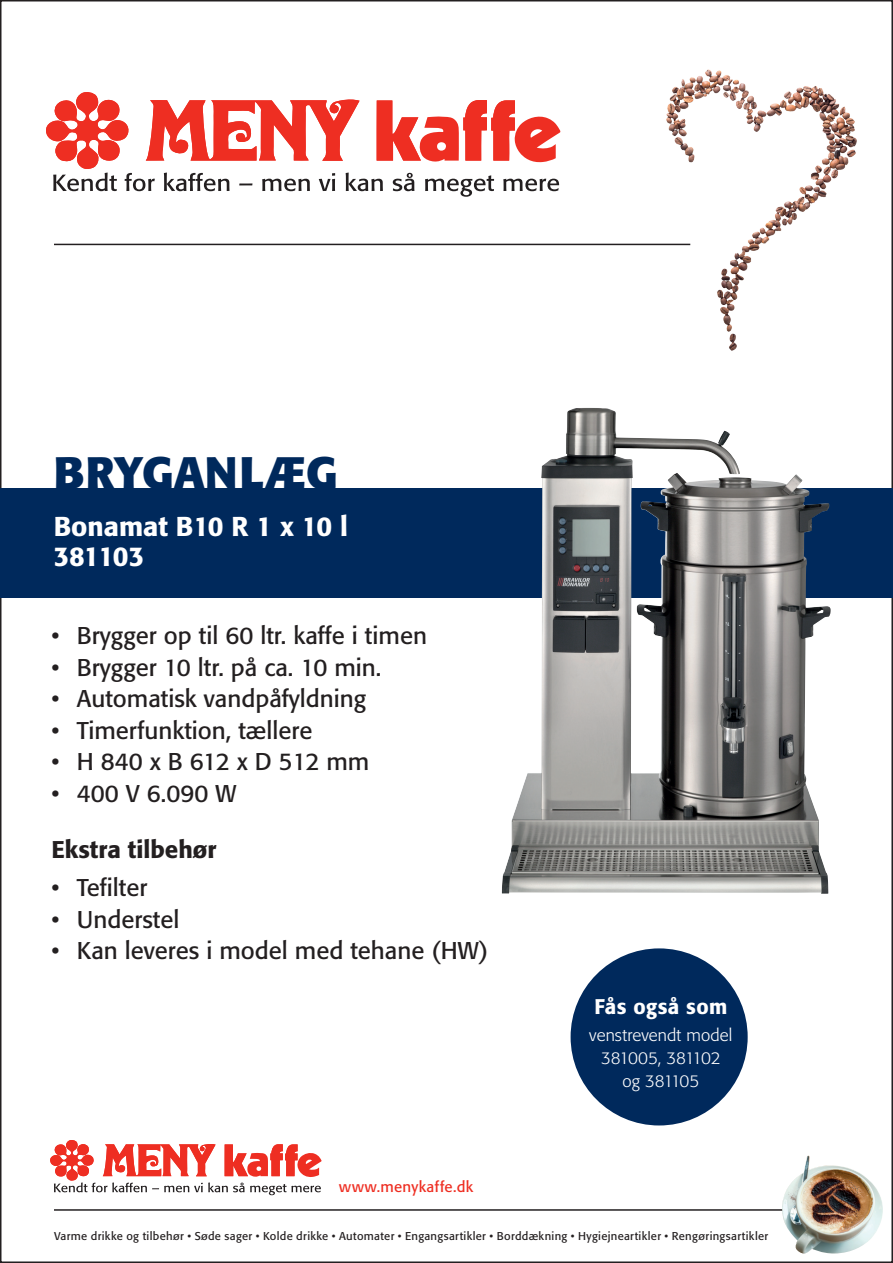
<style>
.page{position:relative;width:893px;height:1263px;background:#fff}
.page>*{position:absolute;margin:0;border:0;box-sizing:border-box;transform-origin:0 0}
.t1{font:700 45px "Formata";color:#00295c}
.navn{font:500 27px "Formata";color:#fff}
.t2{font:24px "Formata";color:#231f20}
.t3{font:24px "Formata";letter-spacing:-.02em;color:#231f20}
.ekstra{font:500 24px "Formata";color:#231f20}
.t4{font:500 21px "Formata";letter-spacing:.02em;color:#fff}
.t5{font:300 16.95px/22.6px "Formata";color:#fff;text-align:center}
.Normal{font:15px "Formata";letter-spacing:.02em;color:#ee2e22}
.Normal-2{font:11.25px "Formata";letter-spacing:.025em;color:#231f20}
</style>
<div class="page">
<hr style="left:54px;top:244px;width:636px;height:1px;background:#231f20">
<div style="left:0;top:488px;width:893px;height:109px;background:#00295c"></div>
<hr style="left:54px;top:1209px;width:760px;height:2px;background:#231f20">
<svg style="left:50px;top:1140px;width:272px;height:55px"></svg>
<svg style="left:46px;top:92px;width:514px;height:105px"></svg>
<img style="left:641px;top:69px;width:216px;height:282px">
<img style="left:782px;top:1156px;width:101px;height:97px">
<img style="left:502px;top:408px;width:329px;height:486px">
<div style="left:571px;top:948px;width:177px;height:177px;background:#00295c;border-radius:50%"></div>
<p class="t1" style="left:54px;top:445px;width:286px">BRYGANLÆG</p>
<p class="navn" style="left:54px;top:510px;width:296px">Bonamat B10 R 1 x 10 l</p>
<p class="navn" style="left:54px;top:540px;width:92px">381103</p>
<p class="t2" style="left:51px;top:621px;width:377px">• Brygger op til 60 ltr. kaffe i timen</p>
<p class="t2" style="left:51px;top:652px;width:332px">• Brygger 10 ltr. på ca. 10 min.</p>
<p class="t2" style="left:51px;top:684px;width:316px">• Automatisk vandpåfyldning</p>
<p class="t2" style="left:51px;top:715px;width:263px">• Timerfunktion, tællere</p>
<p class="t3" style="left:51px;top:747px;width:320px">• H 840 x B 612 x D 512 mm</p>
<p class="t2" style="left:51px;top:778px;width:186px">• 400 V 6.090 W</p>
<p class="ekstra" style="left:51px;top:835px;width:166px">Ekstra tilbehør</p>
<p class="t2" style="left:51px;top:873px;width:98px">• Tefilter</p>
<p class="t2" style="left:51px;top:904px;width:130px">• Understel</p>
<p class="t2" style="left:51px;top:936px;width:439px">• Kan leveres i model med tehane (HW)</p>
<p class="Normal" style="left:339px;top:1178px;width:136px">www.menykaffe.dk</p>
<p class="t4" style="left:594px;top:994px;width:134px">Fås også som</p>
<p class="t5" style="left:589px;top:1024px;width:145px">venstrevendt model<br>381005, 381102<br>og 381105</p>
<p class="Normal-2" style="left:54px;top:1229px;width:716px">Varme drikke og tilbehør • Søde sager • Kolde drikke • Automater • Engangsartikler • Borddækning • Hygiejneartikler • Rengøringsartikler</p>
</div>
